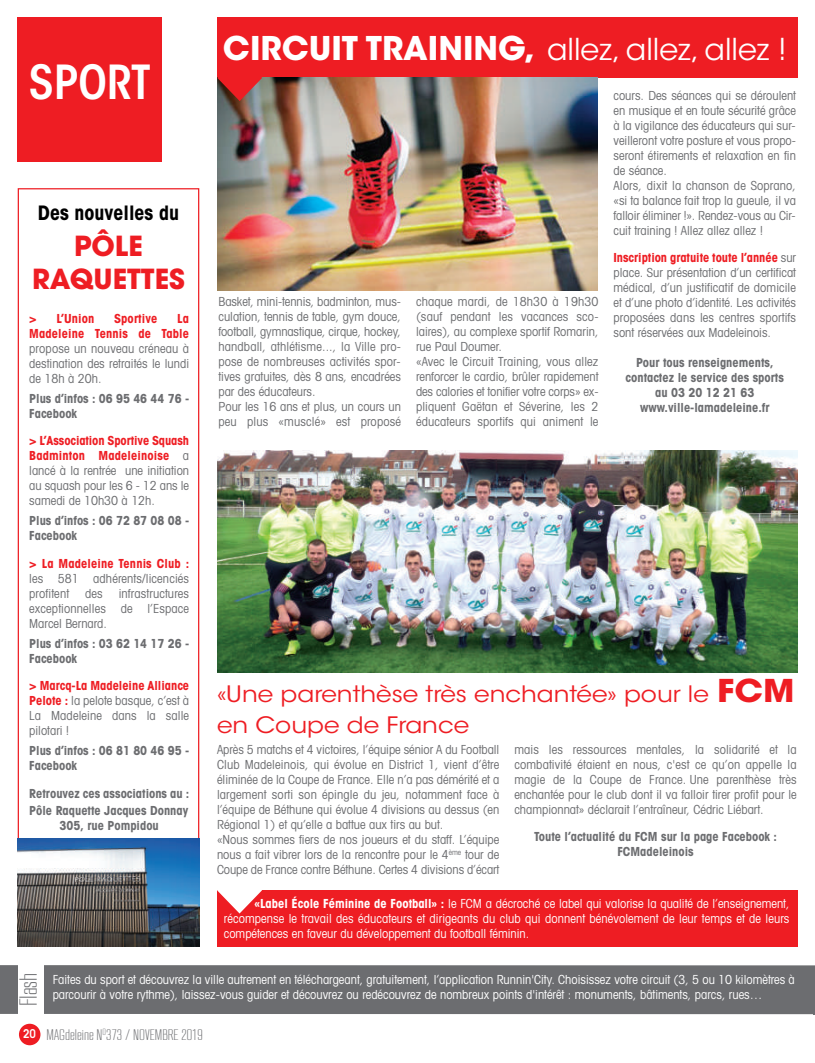
<style>
.page{position:relative;width:815px;height:1063px;background:#fff}
.page>*{position:absolute;margin:0;border:0;box-sizing:border-box;transform-origin:0 0}
.t1{font:600 condensed 46.62px "ITC Avant Garde Std";color:#fff}
.t2{font:30px "ITC Avant Garde Std";color:#fff}
.t3{font:700 27.5px/33px "Avant Garde";color:#ee1d23;text-align:center}
.t4{font:300 24.5px "RB No 2";color:#6c6d70}
.t5{font:22.5px/31px "ITC Avant Garde Std";color:#ee1d23;scale:1.1 1}
.t6{font:700 condensed 20px "Avant Garde LT";color:#000}
.t7{font:300 15.12px "RB No 2";color:#6c6d70}
.t8{font:condensed 12.5px/15px "Avant Garde LT";color:#6c6d70;text-align:justify}
.t9{font:condensed 12.5px/15px "Avant Garde LT";color:#fff;text-align:justify}
.t10{font:700 condensed 12.5px/15px "Avant Garde LT";color:#6c6d70}
.t11{font:700 condensed 12.5px/15px "Avant Garde LT";letter-spacing:.01em;color:#ee1d23;text-align:right}
.s1{font-weight:700;color:#ee1d23}
.s2{font-weight:700;font-size:32.5px}
.s3{font-weight:700;font-size:31.25px}
.s4{font-weight:700}
.s5{font-family:"ITC Avant Garde Std";font-weight:600;font-stretch:condensed;font-size:12px;color:#fff}
</style>
<div class="page">
<hr style="left:814px;top:966px;width:1px;height:49px;background:#6c6d70">
<div style="left:18px;top:188px;width:181px;height:759px;border:1px solid #ee1d23"></div>
<div style="left:18px;top:18px;width:144px;height:144px;background:#ee1d23"></div>
<img style="left:217px;top:451px;width:580px;height:221px">
<div style="left:217px;top:890px;width:580px;height:57px;background:#ee1d23"></div>
<svg style="left:217px;top:890px;width:45px;height:24px"></svg>
<div style="left:217px;top:18px;width:580px;height:60px;background:#ee1d23"></div>
<img style="left:217px;top:78px;width:381px;height:212px">
<div style="left:19px;top:1024px;width:21px;height:21px;background:#ee1d23;border-radius:50%"></div>
<div style="left:0;top:965px;width:815px;height:49px;background:#6c6d70"></div>
<div style="left:18px;top:965px;width:25px;height:49px;background:#fff"></div>
<img style="left:18px;top:838px;width:181px;height:109px">
<svg style="left:217px;top:77px;width:45px;height:24px"></svg>
<h1 class="t1" style="left:29px;top:65px;width:124px">SPOrT</h1>
<h3 class="t6" style="left:38px;top:205px;width:143px">Des nouvelles du</h3>
<h3 class="t3" style="left:32px;top:233px;width:154px">PÔLE<br>RAQUETTES</h3>
<p class="t11" style="left:29px;top:312px;width:67px">&gt; L’Union</p>
<p class="t11" style="left:114px;top:312px;width:45px">Sportive</p>
<p class="t11" style="left:29px;top:312px;width:161px">La<br>Madeleine Tennis de Table</p>
<p class="t8" style="left:29px;top:342px;width:161px">propose un nouveau créneau à destination des retraités le lundi de 18h à 20h.</p>
<p class="t10" style="left:29px;top:392px;width:161px">Plus d’infos : 06 95 46 44 76 -<br>Facebook</p>
<p class="t8" style="left:29px;top:434px;width:161px"><span class="s1">&gt; L’Association Sportive Squash Badminton Madeleinoise</span> a lancé à la rentrée une initiation au squash pour les 6 - 12 ans le samedi de 10h30 à 12h.</p>
<p class="t10" style="left:29px;top:514px;width:161px">Plus d’infos : 06 72 87 08 08 -<br>Facebook</p>
<p class="t11" style="left:29px;top:557px;width:161px">&gt; La Madeleine Tennis Club :</p>
<p class="t8" style="left:29px;top:572px;width:161px">les 581 adhérents/licenciés profitent</p>
<p class="t8" style="left:29px;top:587px;width:161px;text-indent:89px">infrastructures exceptionnelles de l’Espace Marcel Bernard.</p>
<p class="t10" style="left:29px;top:637px;width:161px">Plus d’infos : 03 62 14 17 26 -<br>Facebook</p>
<p class="t8" style="left:29px;top:679px;width:161px"><span class="s1">&gt; Marcq-La Madeleine Alliance Pelote :</span> la pelote basque, c’est à La Madeleine dans la salle pilotari !</p>
<p class="t10" style="left:29px;top:744px;width:161px">Plus d’infos : 06 81 80 46 95 -<br>Facebook</p>
<p class="t10" style="left:29px;top:786px;width:161px;line-height:17.5px">Retrouvez ces associations au :<br>Pôle Raquette Jacques Donnay</p>
<p class="t10" style="left:60px;top:819px;width:101px">305, rue Pompidou</p>
<p class="t8" style="left:85px;top:587px;width:19px">des</p>
<h2 class="t2" style="left:223px;top:37px;width:565px"><span class="s2">CIRCUIT TRAINING,</span> allez, allez, allez !</h2>
<p class="t8" style="left:218px;top:295px;width:184px;text-align:left">Basket, mini-tennis, badminton, mus&shy;culation, tennis de table, gym douce, football, gymnastique, cirque, hockey, handball, athlétisme..., la Ville pro&shy;pose de nombreuses activités spor&shy;tives gratuites, dès 8 ans, encadrées par des éducateurs.<br>Pour les 16 ans et plus, un cours un peu plus «musclé» est proposé</p>
<p class="t8" style="left:416px;top:295px;width:184px;text-align:left">chaque mardi, de 18h30 à 19h30 (sauf pendant les vacances sco&shy;laires), au complexe sportif Romarin, rue Paul Doumer.<br>«Avec le Circuit Training, vous allez renforcer le cardio, brûler rapidement des calories et tonifier votre corps» ex&shy;pliquent Gaëtan et Séverine, les 2 éducateurs sportifs qui animent le</p>
<p class="t8" style="left:613px;top:89px;width:184px;text-align:left">cours. Des séances qui se déroulent en musique et en toute sécurité grâce à la vigilance des éducateurs qui sur&shy;veilleront votre posture et vous propo&shy;seront étirements et relaxation en fin de séance.<br>Alors, dixit la chanson de Soprano, «si ta balance fait trop la gueule, il va falloir éliminer !». Rendez-vous au Cir&shy;cuit training ! Allez allez allez !</p>
<p class="t8" style="left:613px;top:251px;width:184px"><span class="s1">Inscription gratuite toute l’année</span> sur place. Sur présentation d’un certificat médical, d’un justificatif de domicile et d’une photo d’identité. Les activités proposées dans les centres sportifs sont réservées aux Madeleinois.</p>
<p class="t10" style="left:626px;top:356px;width:160px;text-align:center">Pour tous renseignements, contactez le service des sports au 03 20 12 21 63 www.ville-lamadeleine.fr</p>
<h3 class="t5" style="left:217px;top:680px;width:527px">«Une parenthèse très enchantée» pour le <span class="s3">FCM </span>en Coupe de France</h3>
<p class="t8" style="left:217px;top:743px;width:284px;text-align:left">Après 5 matchs et 4 victoires, l’équipe sénior A du Football Club Madeleinois, qui évolue en District 1, vient d’être éliminée de la Coupe de France. Elle n’a pas démérité et a largement sorti son épingle du jeu, notamment face à l’équipe de Béthune qui évolue 4 divisions au dessus (en Régional 1) et qu’elle a battue aux tirs au but.<br>«Nous sommes fiers de nos joueurs et du staff. L’équipe nous a fait vibrer lors de la rencontre pour le 4<sup>ème</sup> tour de Coupe de France contre Béthune. Certes 4 divisions d’écart</p>
<p class="t8" style="left:514px;top:743px;width:284px">mais les ressources mentales, la solidarité et la combativité étaient en nous, c'est ce qu’on appelle la magie de la Coupe de France. Une parenthèse très enchantée pour le club dont il va falloir tirer profit pour le championnat» déclarait l’entraîneur, Cédric Liébart.</p>
<p class="t10" style="left:534px;top:831px;width:245px;text-align:center">Toute l’actualité du FCM sur la page Facebook :<br>FCMadeleinois</p>
<p class="t9" style="left:224px;top:897px;width:567px;text-indent:31px"><span class="s4">«Label École Féminine de Football» :</span> le FCM a décroché ce label qui valorise la qualité de l’enseignement, récompense le travail des éducateurs et dirigeants du club qui donnent bénévolement de leur temps et de leurs compétences en faveur du développement du football féminin.</p>
<h3 class="t4" style="left:19px;top:1006px;width:35px;rotate:-90deg">Flash</h3>
<p class="t9" style="left:53px;top:973px;width:744px">Faites du sport et découvrez la ville autrement en téléchargeant, gratuitement, l’application Runnin'City. Choisissez votre circuit (3, 5 ou 10 kilomètres à parcourir à votre rythme), laissez-vous guider et découvrez ou redécouvrez de nombreux points d'intérêt : monuments, bâtiments, parcs, rues…</p>
<p class="t7" style="left:23px;top:1029px;width:181px"><span class="s5">20</span> MAGdeleine N<sup>O</sup>373 / NOVEMBRE 2019</p>
</div>
